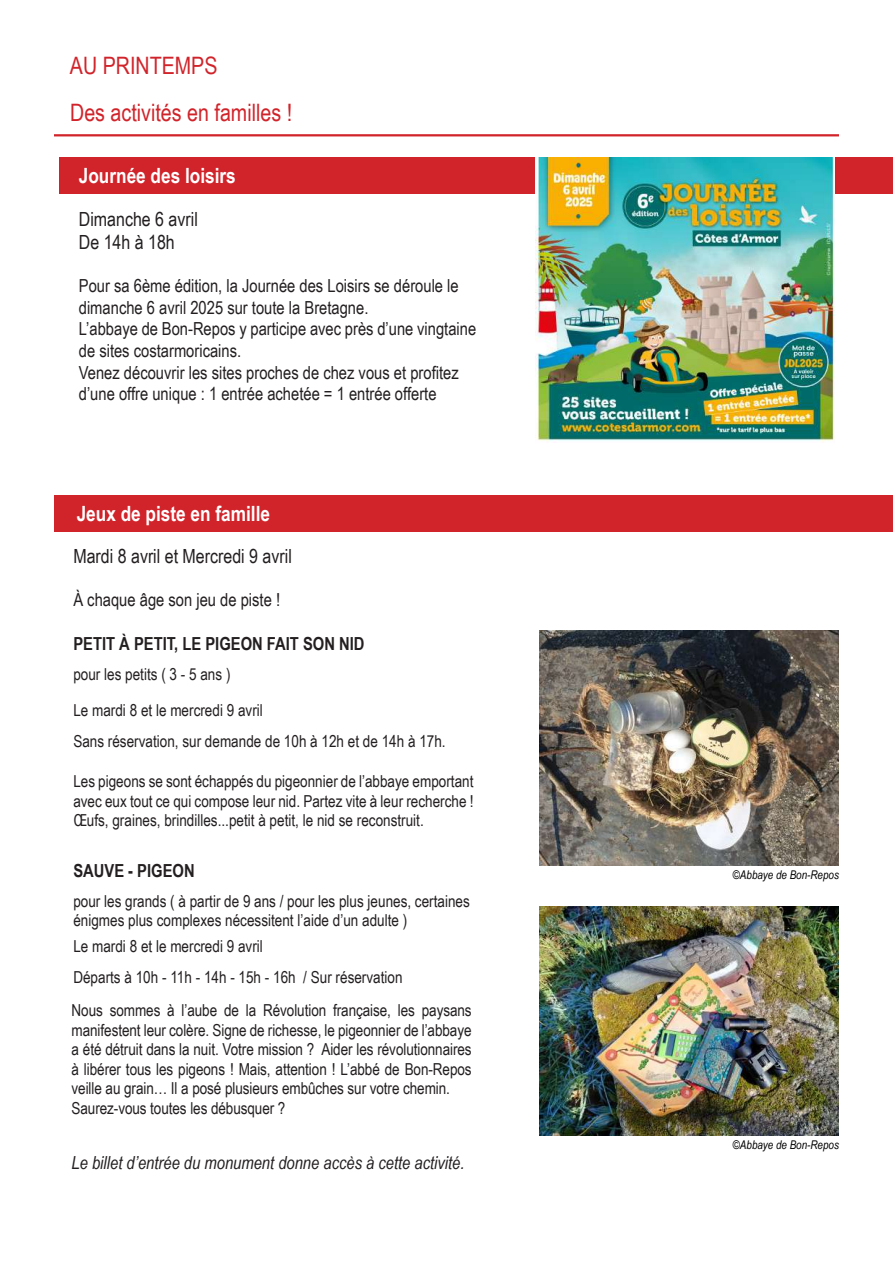
<style>
.page{position:relative;width:893px;height:1263px;background:#fff}
.page>*{position:absolute;margin:0;border:0;box-sizing:border-box;transform-origin:0 0}
.t1{font:24px/47.2px "Arial Narrow";color:#d1232a}
.t2{font:700 21px "Arial Narrow";color:#fff}
.t3{font:19.5px/23.4px "Arial Narrow";color:#231f20}
.t4{font:18px/21.6px "Arial Narrow";color:#231f20}
.t5{font:italic 18px "Arial Narrow";color:#231f20}
.t6{font:700 18px "Arial Narrow";color:#231f20}
.t7{font:16.5px/19.5px "Arial Narrow";letter-spacing:-.005em;color:#231f20}
.t8{font:italic 12px "Arial Narrow";color:#000}
</style>
<div class="page">
<hr style="left:54px;top:134px;width:785px;height:2px;background:#d1232a">
<div style="left:59px;top:157px;width:834px;height:36px;background:#d1232a"></div>
<img style="left:536px;top:157px;width:299px;height:285px">
<div style="left:54px;top:495px;width:839px;height:36px;background:#d1232a"></div>
<img style="left:540px;top:630px;width:299px;height:235px">
<img style="left:540px;top:906px;width:299px;height:229px">
<h1 class="t1" style="left:70px;top:41px;width:224px">AU PRINTEMPS<br>Des activités en familles !</h1>
<p class="t2" style="left:79px;top:159px;width:158px">Journée des loisirs</p>
<p class="t3" style="left:79px;top:206px;width:121px">Dimanche 6 avril<br>De 14h à 18h</p>
<p class="t4" style="left:79px;top:274px;width:399px">Pour sa 6ème édition, la Journée des Loisirs se déroule le dimanche 6 avril 2025 sur toute la Bretagne.<br>L’abbaye de Bon-Repos y participe avec près d’une vingtaine de sites costarmoricains.<br>Venez découvrir les sites proches de chez vous et profitez d’une offre unique : 1 entrée achetée = 1 entrée offerte</p>
<p class="t2" style="left:77px;top:497px;width:195px">Jeux de piste en famille</p>
<p class="t3" style="left:73px;top:543px;width:220px">Mardi 8 avril et Mercredi 9 avril</p>
<p class="t4" style="left:73px;top:588px;width:208px">À chaque âge son jeu de piste !</p>
<p class="t6" style="left:73px;top:630px;width:293px">PETIT À PETIT, LE PIGEON FAIT SON NID</p>
<p class="t7" style="left:73px;top:664px;width:159px">pour les petits ( 3 - 5 ans )</p>
<p class="t7" style="left:73px;top:700px;width:191px">Le mardi 8 et le mercredi 9 avril</p>
<p class="t7" style="left:73px;top:731px;width:374px">Sans réservation, sur demande de 10h à 12h et de 14h à 17h.</p>
<p class="t7" style="left:73px;top:771px;width:402px;text-align:justify">Les pigeons se sont échappés du pigeonnier de l’abbaye emportant avec eux tout ce qui compose leur nid. Partez vite à leur recherche !<br>Œufs, graines, brindilles...petit à petit, le nid se reconstruit.</p>
<p class="t6" style="left:73px;top:857px;width:123px">SAUVE - PIGEON</p>
<p class="t7" style="left:73px;top:891px;width:398px">pour les grands ( à partir de 9 ans / pour les plus jeunes, certaines énigmes plus complexes nécessitent l’aide d’un adulte )</p>
<p class="t7" style="left:73px;top:936px;width:191px">Le mardi 8 et le mercredi 9 avril</p>
<p class="t7" style="left:73px;top:967px;width:331px">Départs à 10h - 11h - 14h - 15h - 16h / Sur réservation</p>
<p class="t7" style="left:72px;top:1000px;width:402px">Nous sommes à l’aube de la Révolution française, les paysans manifestent leur colère. Signe de richesse, le pigeonnier de l’abbaye a été détruit dans la nuit. Votre mission ? Aider les révolutionnaires à libérer tous les pigeons ! Mais, attention ! L’abbé de Bon-Repos veille au grain… Il a posé plusieurs embûches sur votre chemin.<br>Saurez-vous toutes les débusquer ?</p>
<p class="t5" style="left:72px;top:1150px;width:395px">Le billet d’entrée du monument donne accès à cette activité.</p>
<p class="t8" style="left:733px;top:867px;width:108px">©Abbaye de Bon-Repos</p>
<p class="t8" style="left:733px;top:1137px;width:108px">©Abbaye de Bon-Repos</p>
</div>
